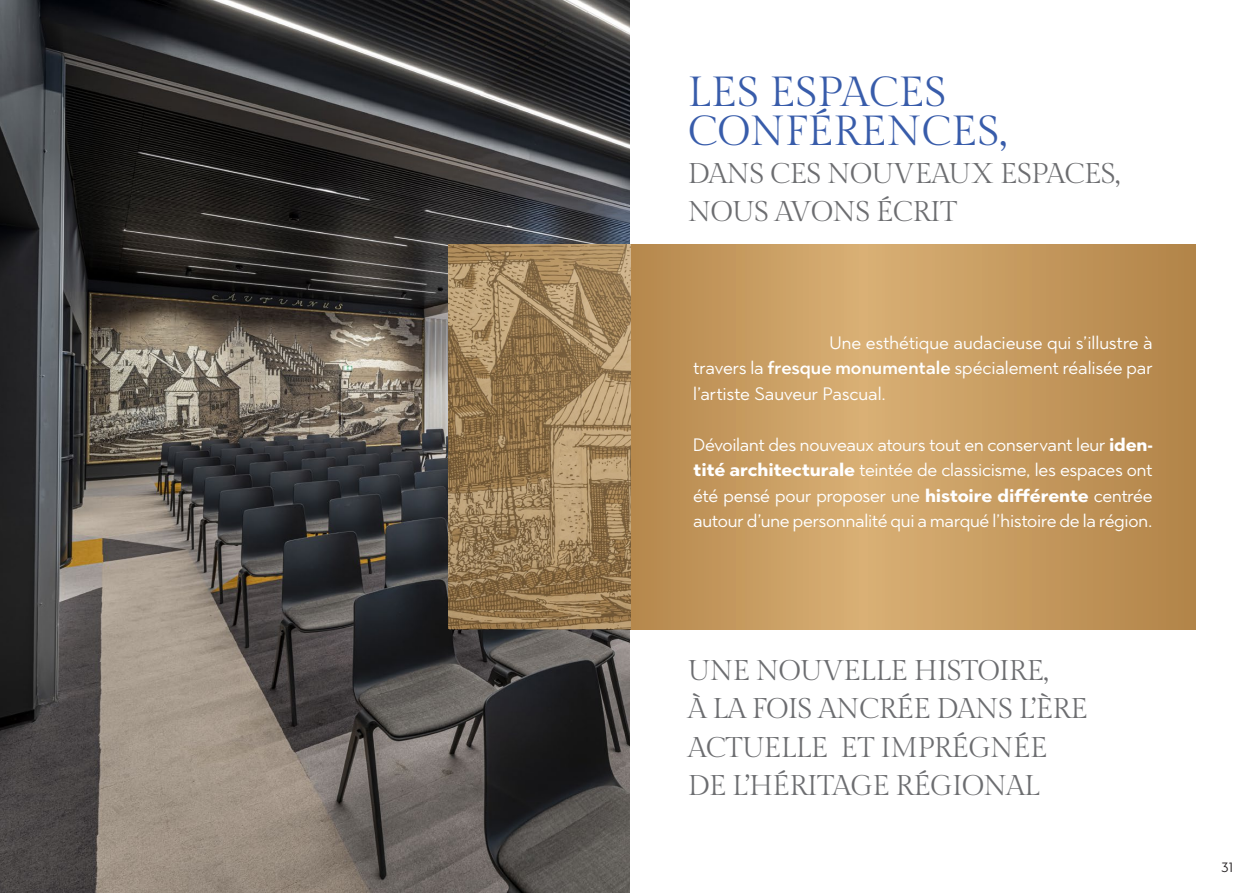
<style>
.page{position:relative;width:1259px;height:893px;background:#fff}
.page>*{position:absolute;margin:0;border:0;box-sizing:border-box;transform-origin:0 0}
.t1{font:42px "Gilda Display";color:#385caa}
.t2{font:28.5px "Gilda Display";letter-spacing:-.025em;color:#6c6d70}
.t3{font:18px/25.5px "Town 80 Text";letter-spacing:-.01em;color:#fff;text-align:justify}
.t4{font:13.5px "Town 80 Text";color:#231f20}
.s1{font-weight:500}
.s2{font-weight:700}
</style>
<div class="page">
<img style="left:0;top:0;width:629px;height:893px">
<svg style="left:630px;top:244px;width:565px;height:385px;background:#c59a5f"></svg>
<img style="left:448px;top:244px;width:182px;height:385px">
<p class="t1" style="left:688px;top:69px;width:260px">LES ESPACES</p>
<p class="t1" style="left:688px;top:107px;width:320px">CONFÉRENCES,</p>
<p class="t2" style="left:688px;top:157px;width:434px">DANS CES NOUVEAUX ESPACES,</p>
<p class="t2" style="left:688px;top:196px;width:271px">NOUS AVONS ÉCRIT</p>
<p class="t3" style="left:693px;top:329px;width:461px;text-indent:136px">Une esthétique audacieuse qui s’illustre à travers la <span class="s1">fresque monumentale</span> spécialement réalisée par l’artiste Sauveur Pascual.</p>
<p class="t3" style="left:693px;top:431px;width:461px">Dévoilant des nouveaux atours tout en conservant leur <span class="s2">iden&shy;tité architecturale</span> teintée de classicisme, les espaces ont été pensé pour proposer une <span class="s2">histoire différente</span> centrée autour d’une personnalité qui a marqué l’histoire de la région.</p>
<p class="t2" style="left:688px;top:655px;width:362px">UNE NOUVELLE HISTOIRE,</p>
<p class="t2" style="left:688px;top:693px;width:401px">À LA FOIS ANCRÉE DANS L’ÈRE</p>
<p class="t2" style="left:688px;top:731px;width:361px">ACTUELLE ET IMPRÉGNÉE</p>
<p class="t2" style="left:688px;top:769px;width:353px">DE L’HÉRITAGE RÉGIONAL</p>
<p class="t4" style="left:1221px;top:858px;width:14px">31</p>
</div>
